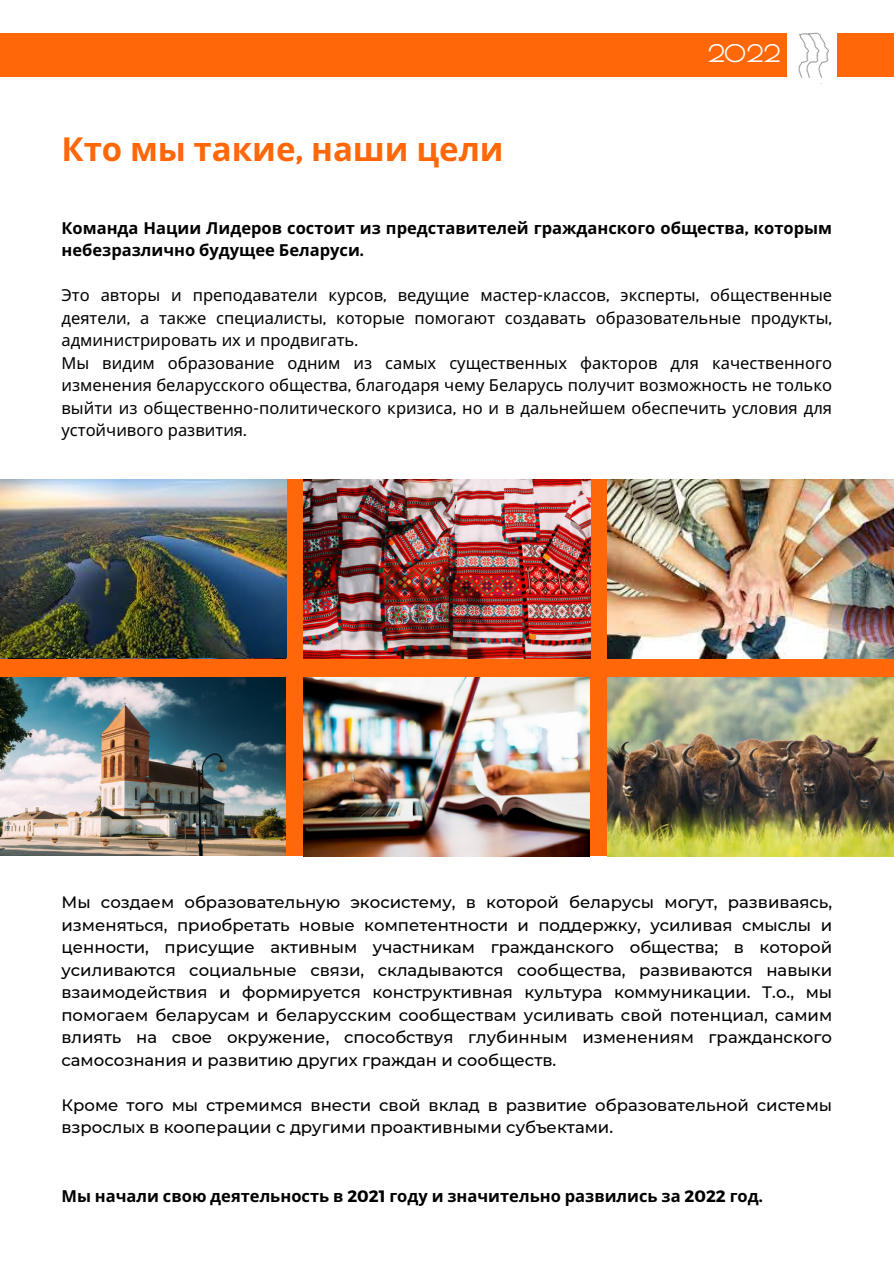
<style>
.page{position:relative;width:894px;height:1264px;background:#fff}
.page>*{position:absolute;margin:0;border:0;box-sizing:border-box;transform-origin:0 0}
.t1{font:700 33px "Noto Sans";color:#ff6709}
.t2{font:700 23.7px "Poiret One";color:#fff}
.t3{font:500 16.5px/22.5px "Montserrat";color:#000;text-align:justify}
.t4{font:16.5px/22.5px "Noto Sans";color:#000;text-align:justify}
.t5{font:700 16.5px/22.5px "Noto Sans";color:#000}
.s1{font-family:"Montserrat"}
</style>
<div class="page">
<div style="left:0;top:479px;width:893px;height:377px;background:#ff6709"></div>
<div style="left:0;top:33px;width:786px;height:44px;background:#ff6709"></div>
<img style="left:798px;top:32px;width:31px;height:46px">
<div style="left:836px;top:33px;width:57px;height:44px;background:#ff6709"></div>
<img style="left:303px;top:677px;width:286px;height:179px">
<img style="left:607px;top:479px;width:285px;height:179px">
<img style="left:0;top:479px;width:287px;height:179px">
<img style="left:607px;top:677px;width:285px;height:179px">
<img style="left:0;top:678px;width:286px;height:177px">
<img style="left:303px;top:479px;width:287px;height:179px">
<h2 class="t1" style="left:61px;top:125px;width:443px">Кто мы такие<span class="s1">,</span> наши цели</h2>
<p class="t2" style="left:707px;top:40px;width:74px">2022</p>
<p class="t5" style="left:61px;top:216px;width:772px">Команда Нации Лидеров состоит из представителей гражданского общества<span class="s1">,</span> которым небезразлично будущее Беларуси<span class="s1">.</span></p>
<h1 class="t4" style="left:61px;top:284px;width:772px">Это авторы и преподаватели курсов<span class="s1">,</span> ведущие мастер<span class="s1">-</span>классов<span class="s1">,</span> эксперты<span class="s1">,</span> общественные деятели<span class="s1">,</span> а также специалисты<span class="s1">,</span> которые помогают создавать образовательные продукты<span class="s1">, </span>администрировать их и продвигать<span class="s1">.</span></h1>
<h3 class="t4" style="left:61px;top:351px;width:772px">Мы видим образование одним из самых существенных факторов для качественного изменения беларусского общества<span class="s1">,</span> благодаря чему Беларусь получит возможность не только выйти из общественно<span class="s1">-</span>политического кризиса<span class="s1">,</span> но и в дальнейшем обеспечить условия для</h3>
<p class="t4" style="left:61px;top:419px;width:187px">устойчивого развития<span class="s1">.</span></p>
<p class="t3" style="left:61px;top:890px;width:772px">Мы создаем образовательную экосистему, в которой беларусы могут, развиваясь, изменяться, приобретать новые компетентности и поддержку, усиливая смыслы и ценности, присущие активным участникам гражданского общества; в которой усиливаются социальные связи, складываются сообщества, развиваются навыки взаимодействия и формируется конструктивная культура коммуникации. Т.о., мы помогаем беларусам и беларусским сообществам усиливать свой потенциал, самим влиять на свое окружение, способствуя глубинным изменениям гражданского самосознания и развитию других граждан и сообществ.</p>
<p class="t3" style="left:61px;top:1093px;width:772px">Кроме того мы стремимся внести свой вклад в развитие образовательной системы взрослых в кооперации с другими проактивными субъектами.</p>
<p class="t5" style="left:61px;top:1184px;width:702px">Мы начали свою деятельность в <span class="s1">2021</span> году и значительно развились за <span class="s1">2022</span> год<span class="s1">.</span></p>
</div>
